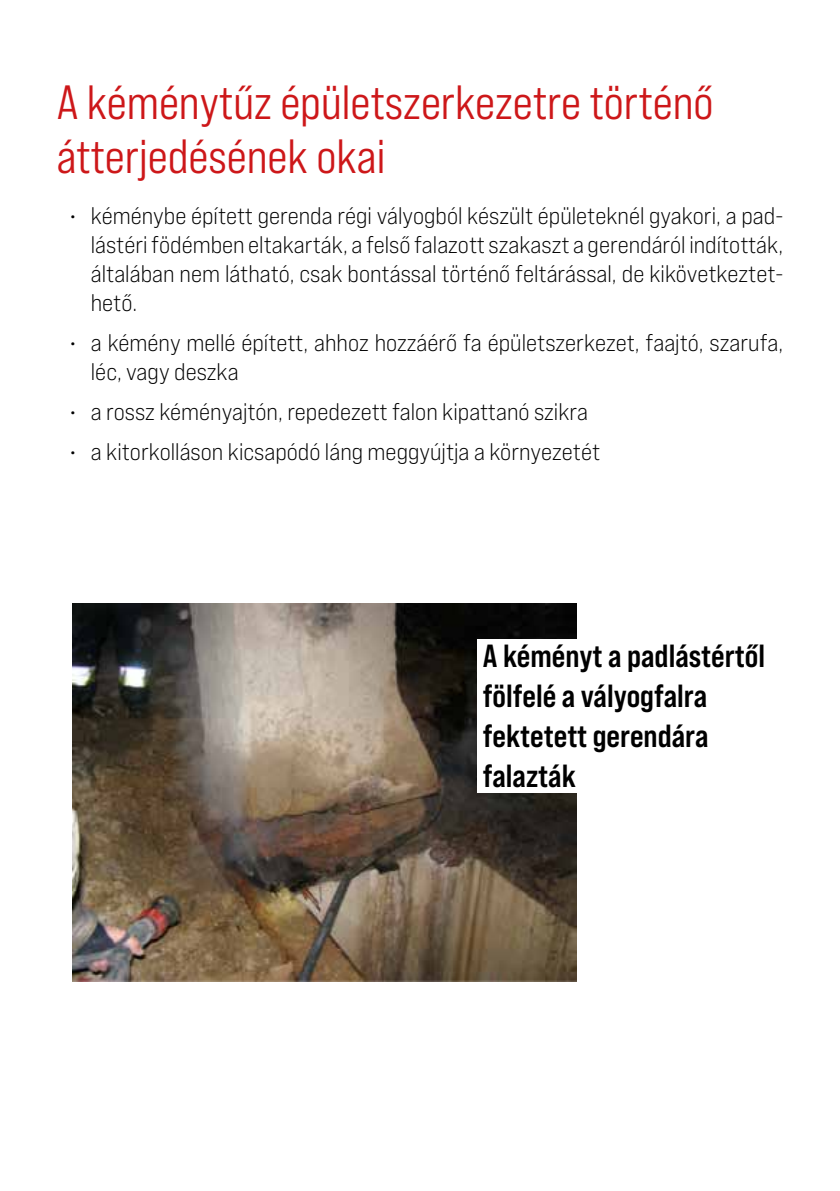
<style>
.page{position:relative;width:840px;height:1191px;background:#fff}
.page>*{position:absolute;margin:0;border:0;box-sizing:border-box;transform-origin:0 0}
.t1{font:48px/54px "Bebas Neue Pro Semi Exp Middle";color:#cd1719}
.t2{font:700 32px/40px "Bebas Neue Pro Semi Exp";color:#000}
.t3{font:expanded 24px/28.8px "Bebas Neue Pro";color:#000;text-align:justify}
</style>
<div class="page">
<img style="left:73px;top:603px;width:502px;height:378px">
<div style="left:477px;top:638px;width:293px;height:154px;background:#fff"></div>
<h1 class="t1" style="left:57px;top:74px;width:658px">A kéménytűz épületszerkezetre történő átterjedésének okai</h1>
<p class="t3" style="left:91px;top:201px;width:693px;text-indent:-23px">• kéménybe épített gerenda régi vályogból készült épületeknél gyakori, a pad&shy;lástéri födémben eltakarták, a felső falazott szakaszt a gerendáról indították, általában nem látható, csak bontással történő feltárással, de kikövetkeztet&shy;hető.</p>
<p class="t3" style="left:91px;top:327px;width:693px;text-indent:-23px">• a kémény mellé épített, ahhoz hozzáérő fa épületszerkezet, faajtó, szarufa, léc, vagy deszka</p>
<p class="t3" style="left:68px;top:396px;width:521px">• a rossz kéményajtón, repedezett falon kipattanó szikra</p>
<p class="t3" style="left:68px;top:437px;width:533px">• a kitorkolláson kicsapódó láng meggyújtja a környezetét</p>
<h2 class="t2" style="left:482px;top:635px;width:283px">A kéményt a padlástértől fölfelé a vályogfalra fektetett gerendára falazták</h2>
</div>
